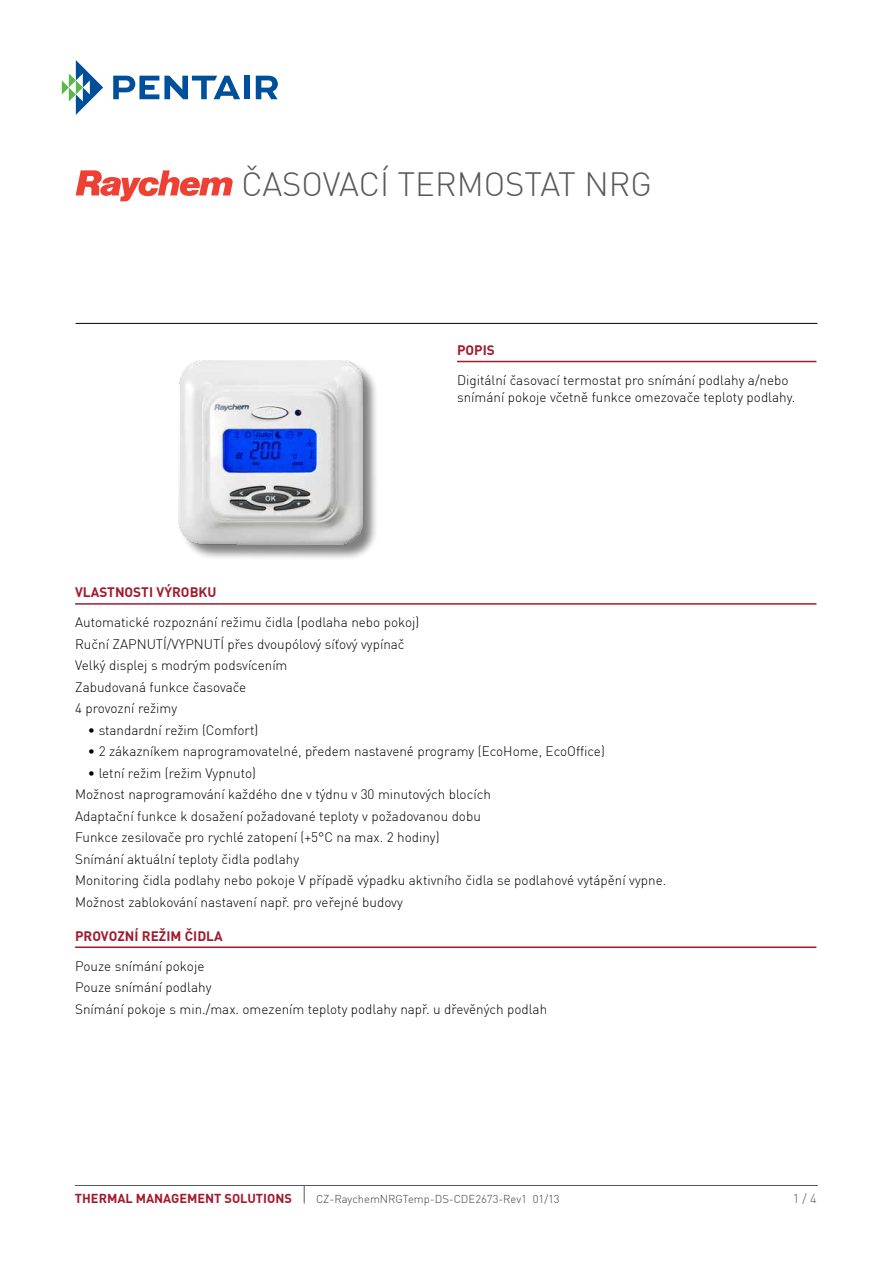
<style>
.page{position:relative;width:893px;height:1263px;background:#fff}
.page>*{position:absolute;margin:0;border:0;box-sizing:border-box;transform-origin:0 0}
.t1{font:300 33px "DIN Pro";color:#58595b}
.t2{font:300 13.5px/21.5px "DIN Pro";color:#000}
.t3{font:700 13.5px "DIN Pro";color:#a21a2d}
.t4{font:700 12.75px "DIN Pro";color:#a21a2d}
.t5{font:300 12.75px "DIN Pro";color:#58595b}
.t6{font:300 11.25px "DIN Pro";color:#414042}
</style>
<div class="page">
<svg style="left:76px;top:170px;width:157px;height:31px"></svg>
<svg style="left:62px;top:60px;width:41px;height:55px"></svg>
<svg style="left:113px;top:76px;width:127px;height:23px"></svg>
<div style="left:244px;top:76px;width:6px;height:23px;background:#004f9a"></div>
<svg style="left:256px;top:76px;width:22px;height:23px"></svg>
<hr style="left:75px;top:1185px;width:742px;height:1px;background:#58595b">
<svg style="left:304px;top:1186px;width:1px;height:17px"></svg>
<hr style="left:76px;top:323px;width:741px;height:1px;background:#000">
<hr style="left:457px;top:361px;width:359px;height:1px;background:#a21a2d">
<hr style="left:75px;top:603px;width:741px;height:2px;background:#a21a2d">
<hr style="left:75px;top:946px;width:741px;height:2px;background:#a21a2d">
<div style="left:181px;top:361px;width:198px;height:200px;background:#000;opacity:.5"></div>
<img style="left:178px;top:360px;width:196px;height:194px">
<h1 class="t1" style="left:241px;top:163px;width:412px">Časovací termostat NRG</h1>
<p class="t3" style="left:457px;top:341px;width:17px">POPIS</p>
<p class="t2" style="left:457px;top:371px;width:340px;line-height:17.2px">Digitální časovací termostat pro snímání podlahy a/nebo snímání pokoje včetně funkce omezovače teploty podlahy.</p>
<p class="t3" style="left:75px;top:583px;width:17px">VLASTNOSTI</p>
<p class="t3" style="left:157px;top:583px;width:56px">VÝRO BKU</p>
<p class="t2" style="left:75px;top:611px;width:346px">Automatické rozpoznání režimu čidla (podlaha nebo pokoj)<br>Ruční ZAPNUTÍ/VYPNUTÍ přes dvoupólový síťový vypínač Velký displej s modrým podsvícením<br>Zabudovaná funkce časovače<br>4 provozní režimy</p>
<p class="t2" style="left:88px;top:719px;width:172px">• standardní režim (Comfort)</p>
<p class="t2" style="left:88px;top:740px;width:518px">• 2 zákazníkem naprogramovatelné, předem nastavené programy (EcoHome, EcoOffice)</p>
<p class="t2" style="left:75px;top:762px;width:593px;text-indent:13px">• letní režim (režim Vypnuto)<br>Možnost naprogramování každého dne v týdnu v 30 minutových blocích<br>Adaptační funkce k dosažení požadované teploty v požadovanou dobu<br>Funkce zesilovače pro rychlé zatopení (+5°C na max. 2 hodiny)<br>Snímání aktuální teploty čidla podlahy<br>Monitoring čidla podlahy nebo pokoje V případě výpadku aktivního čidla se podlahové vytápění vypne.<br>Možnost zablokování nastavení např. pro veřejné budovy</p>
<p class="t3" style="left:75px;top:927px;width:149px">PROVOZNÍ REŽIM ČIDLA</p>
<p class="t2" style="left:75px;top:955px;width:474px">Pouze snímání pokoje<br>Pouze snímání podlahy<br>Snímání pokoje s min./max. omezením teploty podlahy např. u dřevěných podlah</p>
<p class="t4" style="left:75px;top:1190px;width:218px">THERMAL MANAGEMENT SOLUTIONS</p>
<p class="t6" style="left:316px;top:1192px;width:245px">CZ-RaychemNRGTemp-DS-CDE2673-Rev1 01/13</p>
<p class="t5" style="left:793px;top:1191px;width:25px">1 / 4</p>
</div>
